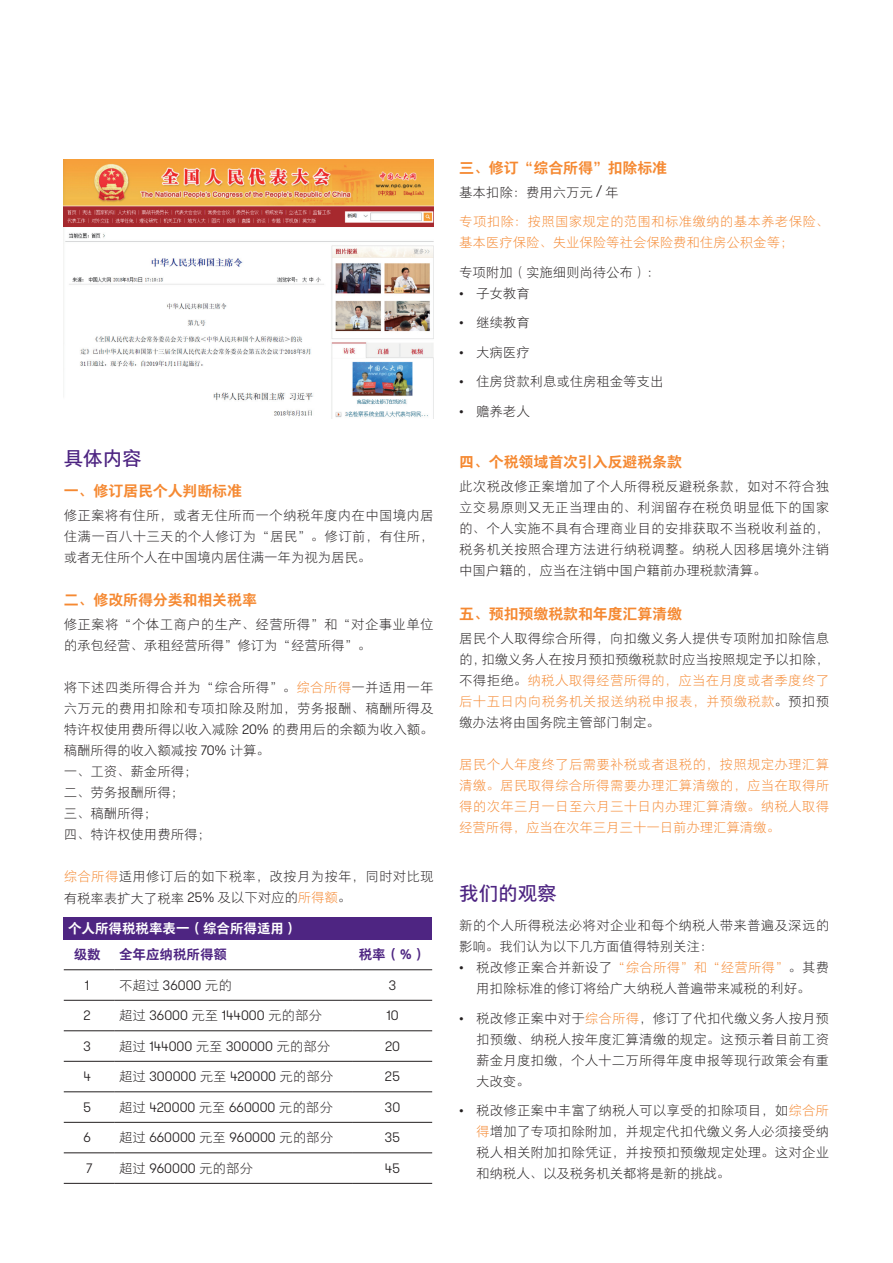
<style>
.page{position:relative;width:893px;height:1263px;background:#fff}
.page>*{position:absolute;margin:0;border:0;box-sizing:border-box;transform-origin:0 0}
.t1{font:19.5px "FZYOUH 509 R GB1 4";color:#4e2582}
.t2{font:15px "FZYOUH 512 B GB1 4";letter-spacing:-.01em;color:#f58932}
.t3{font:300 13.65px "GT Walsheim Pro";color:#231f20}
.t4{font:13.5px/21px "FZYOUH 503 L GB1 4";letter-spacing:.005em;color:#231f20;text-align:justify}
.t5{font:13.5px/21px "FZYOUH 503 L GB1 4";letter-spacing:-.01em;color:#f58932;text-align:justify}
.t6{font:13.5px/29.5px "FZYOUH 503 L GB1 4";letter-spacing:.02em;color:#f58932}
.t7{font:13.5px "FZYOUH 512 B GB1 4";color:#fff}
.t8{font:13.5px "FZYOUH 512 B GB1 4";color:#4e2582}
.s1{color:#f58932}
.s2{font-family:"GT Walsheim Pro";font-weight:300;font-size:13.65px}
.s3{font-family:"FZYOUH 503 L GB1 4";font-weight:400;font-size:13.5px}
.s4{color:#231f20}
.s5{font-family:"GT Walsheim Pro";font-weight:300;font-size:13.65px;color:#231f20}
</style>
<div class="page">
<div style="left:64px;top:917px;width:368px;height:22px;background:#4e2582"></div>
<hr style="left:64px;top:969px;width:51px;height:1px;background:#231f20">
<hr style="left:115px;top:969px;width:238px;height:1px;background:#231f20">
<hr style="left:353px;top:969px;width:79px;height:1px;background:#231f20">
<hr style="left:64px;top:1000px;width:51px;height:1px;background:#231f20">
<hr style="left:115px;top:1000px;width:238px;height:1px;background:#231f20">
<hr style="left:353px;top:1000px;width:79px;height:1px;background:#231f20">
<hr style="left:64px;top:1030px;width:51px;height:1px;background:#231f20">
<hr style="left:115px;top:1030px;width:238px;height:1px;background:#231f20">
<hr style="left:353px;top:1030px;width:79px;height:1px;background:#231f20">
<hr style="left:64px;top:1061px;width:51px;height:1px;background:#231f20">
<hr style="left:115px;top:1061px;width:238px;height:1px;background:#231f20">
<hr style="left:353px;top:1061px;width:79px;height:1px;background:#231f20">
<hr style="left:64px;top:1091px;width:51px;height:1px;background:#231f20">
<hr style="left:115px;top:1091px;width:238px;height:1px;background:#231f20">
<hr style="left:353px;top:1091px;width:79px;height:1px;background:#231f20">
<hr style="left:64px;top:1122px;width:51px;height:1px;background:#231f20">
<hr style="left:115px;top:1122px;width:238px;height:1px;background:#231f20">
<hr style="left:353px;top:1122px;width:79px;height:1px;background:#231f20">
<hr style="left:64px;top:1152px;width:51px;height:1px;background:#231f20">
<hr style="left:115px;top:1152px;width:238px;height:1px;background:#231f20">
<hr style="left:353px;top:1152px;width:79px;height:1px;background:#231f20">
<hr style="left:64px;top:1183px;width:51px;height:1px;background:#231f20">
<hr style="left:115px;top:1183px;width:238px;height:1px;background:#231f20">
<hr style="left:353px;top:1183px;width:79px;height:1px;background:#231f20">
<img style="left:64px;top:160px;width:370px;height:258px">
<h1 class="t1" style="left:64px;top:447px;width:79px">具体内容</h1>
<p class="t2" style="left:64px;top:483px;width:180px">一、修订居民个人判断标准</p>
<p class="t4" style="left:64px;top:505px;width:371px">修正案将有住所，或者无住所而一个纳税年度内在中国境内居住满一百八十三天的个人修订为“居民”。修订前，有住所，或者无住所个人在中国境内居住满一年为视为居民。</p>
<p class="t2" style="left:64px;top:592px;width:195px">二、修改所得分类和相关税率</p>
<p class="t4" style="left:64px;top:615px;width:371px">修正案将“个体工商户的生产、经营所得”和“对企事业单位的承包经营、承租经营所得”修订为“经营所得”。</p>
<p class="t4" style="left:64px;top:678px;width:371px;text-align:left">将下述四类所得合并为“综合所得”。<span class="s1">综合所得</span>一并适用一年六万元的费用扣除和专项扣除及附加，劳务报酬、稿酬所得及特许权使用费所得以收入减除 <span class="s2">20%</span> 的费用后的余额为收入额。稿酬所得的收入额减按 <span class="s2">70%</span> 计算。<br>一、工资、薪金所得；<br>二、劳务报酬所得；<br>三、稿酬所得；<br>四、特许权使用费所得；</p>
<p class="t4" style="left:64px;top:867px;width:371px"><span class="s1">综合所得</span>适用修订后的如下税率，改按月为按年，同时对比现有税率表扩大了税率 <span class="s2">25%</span> 及以下对应的<span class="s1">所得额</span>。</p>
<p class="t7" style="left:68px;top:921px;width:231px">个人所得税税率表一（综合所得适用）</p>
<p class="t8" style="left:74px;top:947px;width:28px">级数</p>
<p class="t8" style="left:119px;top:947px;width:109px">全年应纳税所得额</p>
<p class="t8" style="left:359px;top:947px;width:69px">税率（％）</p>
<p class="t3" style="left:85px;top:976px;width:6px">1</p>
<p class="t4" style="left:119px;top:975px;width:114px">不超过 <span class="s2">36000</span> 元的</p>
<p class="t3" style="left:389px;top:976px;width:9px">3</p>
<p class="t3" style="left:84px;top:1007px;width:9px">2</p>
<p class="t3" style="left:119px;top:1007px;width:204px"><span class="s3">超过</span> 36000 <span class="s3">元至</span> 144000 <span class="s3">元的部分</span></p>
<p class="t3" style="left:386px;top:1007px;width:14px">10</p>
<p class="t3" style="left:83px;top:1037px;width:9px">3</p>
<p class="t3" style="left:119px;top:1037px;width:213px"><span class="s3">超过</span> 144000 <span class="s3">元至</span> 300000 <span class="s3">元的部分</span></p>
<p class="t3" style="left:385px;top:1037px;width:17px">20</p>
<p class="t3" style="left:83px;top:1068px;width:9px">4</p>
<p class="t3" style="left:119px;top:1068px;width:216px"><span class="s3">超过</span> 300000 <span class="s3">元至</span> 420000 <span class="s3">元的部分</span></p>
<p class="t3" style="left:385px;top:1068px;width:17px">25</p>
<p class="t3" style="left:83px;top:1098px;width:10px">5</p>
<p class="t3" style="left:119px;top:1098px;width:215px"><span class="s3">超过</span> 420000 <span class="s3">元至</span> 660000 <span class="s3">元的部分</span></p>
<p class="t3" style="left:385px;top:1098px;width:17px">30</p>
<p class="t3" style="left:83px;top:1129px;width:9px">6</p>
<p class="t3" style="left:119px;top:1129px;width:216px"><span class="s3">超过</span> 660000 <span class="s3">元至</span> 960000 <span class="s3">元的部分</span></p>
<p class="t3" style="left:385px;top:1129px;width:17px">35</p>
<p class="t3" style="left:86px;top:1159px;width:8px">7</p>
<p class="t4" style="left:119px;top:1158px;width:136px">超过 <span class="s2">960000</span> 元的部分</p>
<p class="t3" style="left:385px;top:1159px;width:17px">45</p>
<p class="t2" style="left:459px;top:159px;width:210px">三、修订“综合所得”扣除标准</p>
<p class="t6" style="left:459px;top:177px;width:371px"><span class="s4">基本扣除：费用六万元</span> <span class="s5">/</span> <span class="s4">年<br></span>专项扣除：按照国家规定的范围和标准缴纳的基本养老保险、</p>
<p class="t5" style="left:459px;top:232px;width:336px">基本医疗保险、失业保险等社会保险费和住房公积金等；</p>
<p class="t4" style="left:459px;top:262px;width:202px">专项附加（实施细则尚待公布）：</p>
<p class="t4" style="left:459px;top:283px;width:72px"><span class="s2">•</span> 子女教育</p>
<p class="t4" style="left:459px;top:312px;width:72px"><span class="s2">•</span> 继续教育</p>
<p class="t4" style="left:459px;top:342px;width:72px"><span class="s2">•</span> 大病医疗</p>
<p class="t4" style="left:459px;top:371px;width:206px"><span class="s2">•</span> 住房贷款利息或住房租金等支出</p>
<p class="t4" style="left:459px;top:401px;width:72px"><span class="s2">•</span> 赡养老人</p>
<p class="t2" style="left:459px;top:454px;width:224px">四、个税领域首次引入反避税条款</p>
<p class="t4" style="left:459px;top:476px;width:371px">此次税改修正案增加了个人所得税反避税条款，如对不符合独立交易原则又无正当理由的、利润留存在税负明显低下的国家的、个人实施不具有合理商业目的安排获取不当税收利益的，税务机关按照合理方法进行纳税调整。纳税人因移居境外注销中国户籍的，应当在注销中国户籍前办理税款清算。</p>
<p class="t2" style="left:459px;top:605px;width:224px">五、预扣预缴税款和年度汇算清缴</p>
<p class="t4" style="left:459px;top:628px;width:371px">居民个人取得综合所得，向扣缴义务人提供专项附加扣除信息的，扣缴义务人在按月预扣预缴税款时应当按照规定予以扣除，不得拒绝。<span class="s1">纳税人取得经营所得的，应当在月度或者季度终了后十五日内向税务机关报送纳税申报表，并预缴税款</span>。预扣预缴办法将由国务院主管部门制定。</p>
<p class="t5" style="left:459px;top:754px;width:371px">居民个人年度终了后需要补税或者退税的，按照规定办理汇算清缴。居民取得综合所得需要办理汇算清缴的，应当在取得所得的次年三月一日至六月三十日内办理汇算清缴。纳税人取得经营所得，应当在次年三月三十一日前办理汇算清缴。</p>
<h1 class="t1" style="left:459px;top:882px;width:99px">我们的观察</h1>
<p class="t4" style="left:459px;top:915px;width:371px">新的个人所得税法必将对企业和每个纳税人带来普遍及深远的影响。我们认为以下几方面值得特别关注：</p>
<p class="t4" style="left:459px;top:957px;width:371px;text-align:center"><span class="s2">•</span> 税改修正案合并新设了<span class="s1">“综合所得”和“经营所得”</span>。其费用扣除标准的修订将给广大纳税人普遍带来减税的利好。</p>
<p class="t4" style="left:476px;top:1008px;width:354px;text-indent:-17px"><span class="s2">•</span> 税改修正案中对于<span class="s1">综合所得</span>，修订了代扣代缴义务人按月预扣预缴、纳税人按年度汇算清缴的规定。这预示着目前工资薪金月度扣缴，个人十二万所得年度申报等现行政策会有重大改变。</p>
<p class="t4" style="left:476px;top:1100px;width:354px;text-indent:-17px"><span class="s2">•</span> 税改修正案中丰富了纳税人可以享受的扣除项目，如<span class="s1">综合所得</span>增加了专项扣除附加，并规定代扣代缴义务人必须接受纳税人相关附加扣除凭证，并按预扣预缴规定处理。这对企业和纳税人、以及税务机关都将是新的挑战。</p>
</div>
